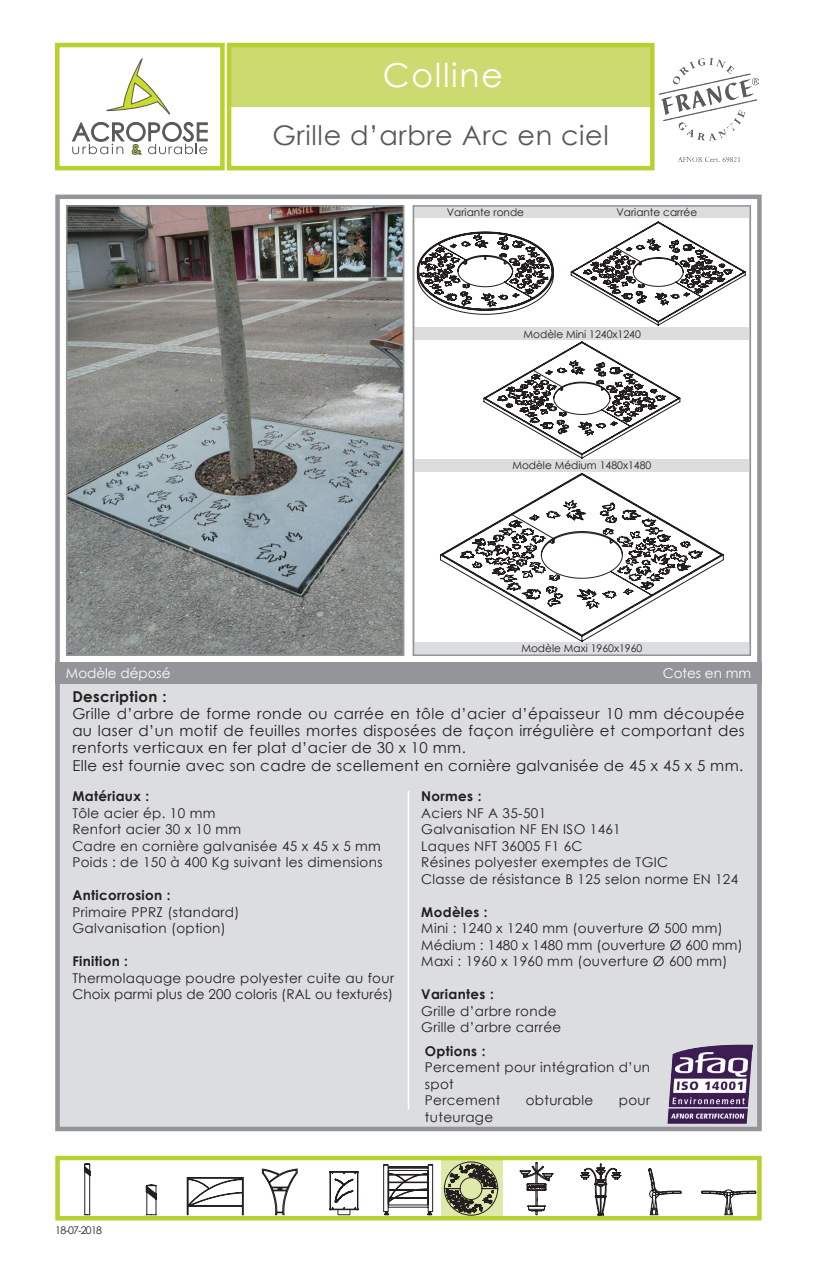
<style>
.page{position:relative;width:817px;height:1263px;background:#fff}
.page>*{position:absolute;margin:0;border:0;box-sizing:border-box;transform-origin:0 0}
.t1{font:33px "Century Gothic";letter-spacing:.05em;color:#fff}
.t2{font:27px "Century Gothic";letter-spacing:.025em;color:#57585a}
.t3{font:15px/17.2px "Century Gothic";letter-spacing:.025em;color:#231f20}
.t4{font:700 15px "Century Gothic";letter-spacing:.025em;color:#231f20}
.t5{font:13.5px/16.5px "Century Gothic";letter-spacing:.025em;color:#231f20}
.t6{font:700 13.5px "Century Gothic";letter-spacing:.025em;color:#231f20}
.t7{font:13.5px "Century Gothic";color:#fff}
.t8{font:10.5px "Century Gothic";color:#231f20}
.s1{font-style:inherit}
</style>
<div class="page">
<div style="left:55px;top:682px;width:706px;height:449px;background:#dcdddf"></div>
<div style="left:55px;top:195px;width:706px;height:936px;border:4px solid #939598"></div>
<div style="left:55px;top:662px;width:706px;height:22px;background:#939598"></div>
<hr style="left:407px;top:791px;width:2px;height:318px;background:#fff">
<svg style="left:187px;top:1177px;width:57px;height:38px"></svg>
<svg style="left:262px;top:1168px;width:35px;height:47px"></svg>
<svg style="left:580px;top:1163px;width:41px;height:52px"></svg>
<svg style="left:519px;top:1162px;width:34px;height:53px"></svg>
<svg style="left:146px;top:1184px;width:11px;height:31px"></svg>
<svg style="left:84px;top:1163px;width:6px;height:52px"></svg>
<svg style="left:383px;top:1164px;width:50px;height:51px"></svg>
<svg style="left:329px;top:1171px;width:29px;height:44px"></svg>
<svg style="left:648px;top:1168px;width:33px;height:47px"></svg>
<svg style="left:701px;top:1190px;width:55px;height:25px"></svg>
<img style="left:667px;top:1044px;width:85px;height:79px">
<div style="left:228px;top:43px;width:423px;height:64px;background:#ccdb70"></div>
<svg style="left:106px;top:58px;width:64px;height:57px"></svg>
<svg style="left:72px;top:122px;width:135px;height:33px"></svg>
<div style="left:227px;top:43px;width:427px;height:127px;border:4px solid #b8d030"></div>
<div style="left:55px;top:43px;width:170px;height:127px;border:4px solid #b8d030"></div>
<img style="left:659px;top:59px;width:99px;height:103px">
<img style="left:69px;top:208px;width:332px;height:445px">
<div style="left:66px;top:205px;width:338px;height:451px;border:2px solid #939598"></div>
<div style="left:441px;top:1158px;width:61px;height:61px;background:#e0e9ac"></div>
<div style="left:55px;top:1156px;width:706px;height:64px;border:4px solid #b8d030"></div>
<svg style="left:444px;top:1161px;width:54px;height:54px"></svg>
<div style="left:413px;top:328px;width:337px;height:12px;background:#dcdddf"></div>
<div style="left:413px;top:206px;width:337px;height:12px;background:#dcdddf"></div>
<div style="left:413px;top:459px;width:337px;height:13px;background:#dcdddf"></div>
<div style="left:413px;top:642px;width:336px;height:13px;background:#dcdddf"></div>
<div style="left:412px;top:205px;width:338px;height:451px;border:2px solid #939598"></div>
<svg style="left:416px;top:231px;width:138px;height:84px"></svg>
<svg style="left:570px;top:221px;width:176px;height:105px"></svg>
<svg style="left:483px;top:341px;width:197px;height:118px"></svg>
<svg style="left:440px;top:472px;width:284px;height:170px"></svg>
<h1 class="t1" style="left:383px;top:52px;width:121px"><span class="s1">C</span>olline</h1>
<h2 class="t2" style="left:272px;top:116px;width:338px"><span class="s1">G</span>rille d’arbre Arc en ciel</h2>
<h1 class="t1" style="left:717px;top:113px;width:20px">3</h1>
<p class="t8" style="left:447px;top:205px;width:79px">Variante ronde</p>
<p class="t8" style="left:616px;top:205px;width:82px">Variante carrée</p>
<p class="t8" style="left:523px;top:327px;width:119px">Modèle Mini 1240x1240</p>
<p class="t8" style="left:512px;top:458px;width:140px">Modèle Médium 1480x1480</p>
<p class="t8" style="left:521px;top:641px;width:122px">Modèle Maxi 1960x1960</p>
<p class="t7" style="left:66px;top:664px;width:106px">Modèle déposé</p>
<p class="t7" style="left:662px;top:664px;width:90px">Cotes en mm</p>
<p class="t4" style="left:72px;top:685px;width:96px">Description :</p>
<p class="t3" style="left:72px;top:704px;width:673px">Grille d’arbre de forme ronde ou carrée en tôle d’acier d’épaisseur 10 mm découpée au laser d’un motif de feuilles mortes disposées de façon irrégulière et comportant des renforts verticaux en fer plat d’acier de 30 x 10 mm.<br>Elle est fournie avec son cadre de scellement en cornière galvanisée de 45 x 45 x 5 mm.</p>
<p class="t6" style="left:72px;top:786px;width:78px">Matériaux :</p>
<p class="t5" style="left:72px;top:804px;width:312px">Tôle acier ép. 10 mm<br>Renfort acier 30 x 10 mm<br>Cadre en cornière galvanisée 45 x 45 x 5 mm<br>Poids : de 150 à 400 Kg suivant les dimensions</p>
<p class="t6" style="left:72px;top:885px;width:100px">Anticorrosion :</p>
<p class="t5" style="left:72px;top:903px;width:169px">Primaire PPRZ (standard)<br>Galvanisation (option)</p>
<p class="t6" style="left:72px;top:951px;width:57px">Finition :</p>
<p class="t5" style="left:72px;top:969px;width:323px">Thermolaquage poudre polyester cuite au four<br>Choix parmi plus de 200 coloris (RAL ou texturés)</p>
<p class="t6" style="left:421px;top:786px;width:62px">Normes :</p>
<p class="t5" style="left:421px;top:804px;width:318px">Aciers NF A 35-501<br>Galvanisation NF EN ISO 1461<br>Laques NFT 36005 F1 6C<br>Résines polyester exemptes de TGIC<br>Classe de résistance B 125 selon norme EN 124</p>
<p class="t6" style="left:421px;top:901px;width:68px">Modèles :</p>
<p class="t5" style="left:421px;top:920px;width:323px">Mini : 1240 x 1240 mm (ouverture Ø 500 mm)<br>Médium : 1480 x 1480 mm (ouverture Ø 600 mm)<br>Maxi : 1960 x 1960 mm (ouverture Ø 600 mm)</p>
<p class="t6" style="left:421px;top:984px;width:74px">Variantes :</p>
<p class="t5" style="left:421px;top:1002px;width:141px">Grille d’arbre ronde<br>Grille d’arbre carrée</p>
<p class="t6" style="left:425px;top:1040px;width:62px">Options :</p>
<p class="t5" style="left:425px;top:1059px;width:227px">Percement pour intégration d’un spot<br>Percement</p>
<p class="t5" style="left:525px;top:1092px;width:69px">obturable</p>
<p class="t5" style="left:618px;top:1092px;width:33px">pour</p>
<p class="t5" style="left:425px;top:1108px;width:70px">tuteurage</p>
<p class="t8" style="left:55px;top:1222px;width:48px">18-07-2018</p>
</div>
